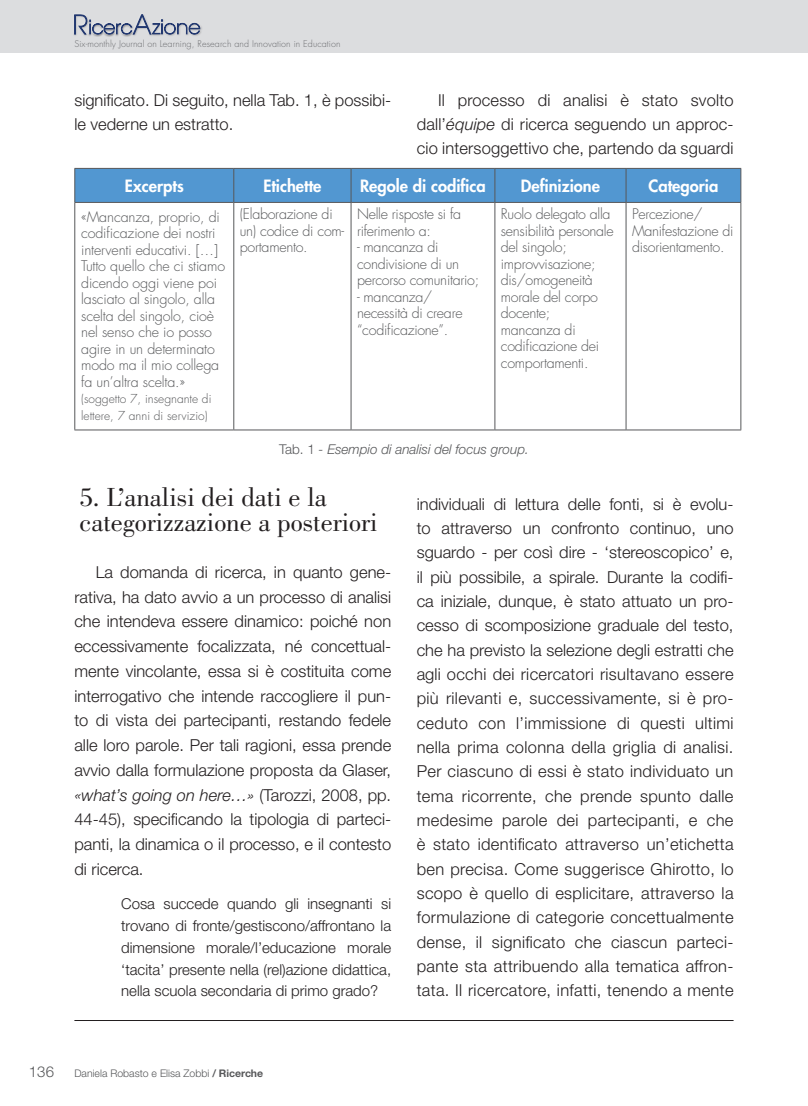
<style>
.page{position:relative;width:808px;height:1106px;background:#fff}
.page>*{position:absolute;margin:0;border:0;box-sizing:border-box;transform-origin:0 0}
.t1{font:27px/24.8px "Bodoni";color:#231f20}
.t2{font:300 16.5px/24.3px "Helvetica Neue LT";color:#231f20;text-align:justify}
.t3{font:800 16.5px "Futura";color:#fff}
.t4{font:300 15px/21.8px "Helvetica Neue LT";color:#231f20;text-align:justify}
.t5{font:300 15px "Helvetica Neue CE";color:#57585a}
.t6{font:300 14.25px/16.5px "Futura";letter-spacing:-.02em;color:#57585a}
.t7{font:italic 300 13.5px "Helvetica Neue LT";color:#57585a}
.t8{font:300 12px/16.5px "Futura";color:#57585a}
.t9{font:300 10.5px "Helvetica Neue CE";color:#57585a}
.t10{font:300 9px "Futura";letter-spacing:.01em;color:#6c6d70}
.s1{font-style:italic}
.s2{font-style:normal}
.s3{font-weight:500}
.s4{font-weight:700}
</style>
<div class="page">
<div style="left:0;top:0;width:808px;height:53px;background:#dcdddf"></div>
<hr style="left:74px;top:1020px;width:659px;height:1px;background:#231f20">
<div style="left:72px;top:14px;width:18px;height:23px;background:#231f20;opacity:.3"></div>
<div style="left:87px;top:18px;width:48px;height:19px;background:#231f20;opacity:.5"></div>
<div style="left:131px;top:13px;width:23px;height:24px;background:#231f20;opacity:.3"></div>
<div style="left:150px;top:18px;width:53px;height:19px;background:#231f20;opacity:.3"></div>
<svg style="left:74px;top:14px;width:126px;height:21px"></svg>
<div style="left:75px;top:169px;width:665px;height:33px;background:#5297d1"></div>
<svg style="left:75px;top:203px;width:551px;height:226px"></svg>
<hr style="left:74px;top:168px;width:160px;height:1px;background:#57585a">
<hr style="left:74px;top:169px;width:1px;height:33px;background:#57585a">
<hr style="left:234px;top:168px;width:117px;height:1px;background:#57585a">
<hr style="left:233px;top:169px;width:1px;height:33px;background:#57585a">
<hr style="left:351px;top:168px;width:144px;height:1px;background:#57585a">
<hr style="left:351px;top:169px;width:1px;height:33px;background:#57585a">
<hr style="left:495px;top:168px;width:131px;height:1px;background:#57585a">
<hr style="left:494px;top:169px;width:1px;height:33px;background:#57585a">
<hr style="left:626px;top:168px;width:115px;height:1px;background:#57585a">
<hr style="left:626px;top:169px;width:1px;height:33px;background:#57585a">
<hr style="left:740px;top:169px;width:1px;height:33px;background:#57585a">
<hr style="left:74px;top:202px;width:160px;height:1px;background:#57585a">
<hr style="left:74px;top:203px;width:1px;height:226px;background:#57585a">
<hr style="left:234px;top:202px;width:117px;height:1px;background:#57585a">
<hr style="left:233px;top:203px;width:1px;height:226px;background:#57585a">
<hr style="left:351px;top:202px;width:144px;height:1px;background:#57585a">
<hr style="left:351px;top:203px;width:1px;height:226px;background:#57585a">
<hr style="left:495px;top:202px;width:131px;height:1px;background:#57585a">
<hr style="left:494px;top:203px;width:1px;height:226px;background:#57585a">
<hr style="left:626px;top:202px;width:115px;height:1px;background:#57585a">
<hr style="left:626px;top:203px;width:1px;height:226px;background:#57585a">
<hr style="left:740px;top:203px;width:1px;height:226px;background:#57585a">
<hr style="left:74px;top:429px;width:160px;height:1px;background:#57585a">
<hr style="left:234px;top:429px;width:117px;height:1px;background:#57585a">
<hr style="left:351px;top:429px;width:144px;height:1px;background:#57585a">
<hr style="left:495px;top:429px;width:131px;height:1px;background:#57585a">
<hr style="left:626px;top:429px;width:115px;height:1px;background:#57585a">
<p class="t10" style="left:74px;top:38px;width:268px">Six-monthly Journal on Learning, Research and Innovation in Education</p>
<p class="t2" style="left:74px;top:87px;width:318px;line-height:24.8px">significato. Di seguito, nella Tab. 1, è possibi&shy;le vederne un estratto.</p>
<p class="t2" style="left:417px;top:87px;width:318px;text-indent:21px">Il processo di analisi è stato svolto dall’<span class="s1">équipe</span> di ricerca seguendo un approc&shy;cio intersoggettivo che, partendo da sguardi</p>
<p class="t3" style="left:125px;top:175px;width:60px">Excerpts</p>
<p class="t3" style="left:263px;top:175px;width:60px">Etichette</p>
<p class="t3" style="left:360px;top:175px;width:127px">Regole di codifica</p>
<p class="t3" style="left:521px;top:175px;width:81px">Definizione</p>
<p class="t3" style="left:648px;top:175px;width:71px">Categoria</p>
<p class="t6" style="left:81px;top:209px;width:145px">«Mancanza, proprio, di codificazione dei nostri interventi educativi. […]<br>Tutto quello che ci stiamo dicendo oggi viene poi lasciato al singolo, alla scelta del singolo, cioè nel senso che io posso agire in un determinato modo ma il mio collega fa un’altra scelta.»</p>
<p class="t8" style="left:81px;top:391px;width:132px">(soggetto 7, insegnante di lettere, 7 anni di servizio)</p>
<p class="t6" style="left:240px;top:206px;width:106px">(Elaborazione di un) codice di com&shy;portamento.</p>
<p class="t6" style="left:357px;top:206px;width:106px">Nelle risposte si fa riferimento a:</p>
<p class="t6" style="left:501px;top:206px;width:114px">Ruolo delegato alla sensibilità personale del singolo; improvvisazione; dis/omogeneità morale del corpo docente; mancanza di codificazione dei comportamenti.</p>
<p class="t6" style="left:632px;top:206px;width:103px">Percezione/<br>Manifestazione di disorientamento.</p>
<p class="t6" style="left:357px;top:239px;width:124px">- mancanza di condivisione di un percorso comunitario;</p>
<p class="t6" style="left:357px;top:289px;width:107px">- mancanza/ necessità di creare “codificazione”.</p>
<p class="t7" style="left:279px;top:441px;width:251px"><span class="s2">Tab. 1</span> - Esempio di analisi del focus group.</p>
<h1 class="t1" style="left:79px;top:485px;width:300px">5. L’analisi dei dati e la categorizzazione a posteriori</h1>
<p class="t2" style="left:74px;top:559px;width:318px;line-height:24.8px;text-indent:21px">La domanda di ricerca, in quanto gene&shy;rativa, ha dato avvio a un processo di analisi che intendeva essere dinamico: poiché non eccessivamente focalizzata, né concettual&shy;mente vincolante, essa si è costituita come interrogativo che intende raccogliere il pun&shy;to di vista dei partecipanti, restando fedele alle loro parole. Per tali ragioni, essa prende avvio dalla formulazione proposta da Glaser, <span class="s1">«what’s going on here…»</span> (Tarozzi, 2008, pp.<br>44-45), specificando la tipologia di parteci&shy;panti, la dinamica o il processo, e il contesto di ricerca.</p>
<p class="t4" style="left:121px;top:893px;width:272px">Cosa succede quando gli insegnanti si trovano di fronte/gestiscono/affrontano la dimensione morale/l’educazione morale ‘tacita’ presente nella (rel)azione didattica, nella scuola secondaria di primo grado?</p>
<p class="t2" style="left:417px;top:491px;width:318px">individuali di lettura delle fonti, si è evolu&shy;to attraverso un confronto continuo, uno sguardo - per così dire - ‘stereoscopico’ e, il più possibile, a spirale. Durante la codifi&shy;ca iniziale, dunque, è stato attuato un pro&shy;cesso di scomposizione graduale del testo, che ha previsto la selezione degli estratti che agli occhi dei ricercatori risultavano essere più rilevanti e, successivamente, si è pro&shy;ceduto con l’immissione di questi ultimi nella prima colonna della griglia di analisi.<br>Per ciascuno di essi è stato individuato un tema ricorrente, che prende spunto dalle medesime parole dei partecipanti, e che è stato identificato attraverso un’etichetta ben precisa. Come suggerisce Ghirotto, lo scopo è quello di esplicitare, attraverso la formulazione di categorie concettualmente dense, il significato che ciascun parteci&shy;pante sta attribuendo alla tematica affron&shy;tata. Il ricercatore, infatti, tenendo a mente</p>
<p class="t5" style="left:29px;top:1062px;width:27px">136</p>
<p class="t9" style="left:74px;top:1067px;width:190px">Daniela Robasto e Elisa Zobbi <span class="s3">/</span> <span class="s4">Ricerche</span></p>
</div>
